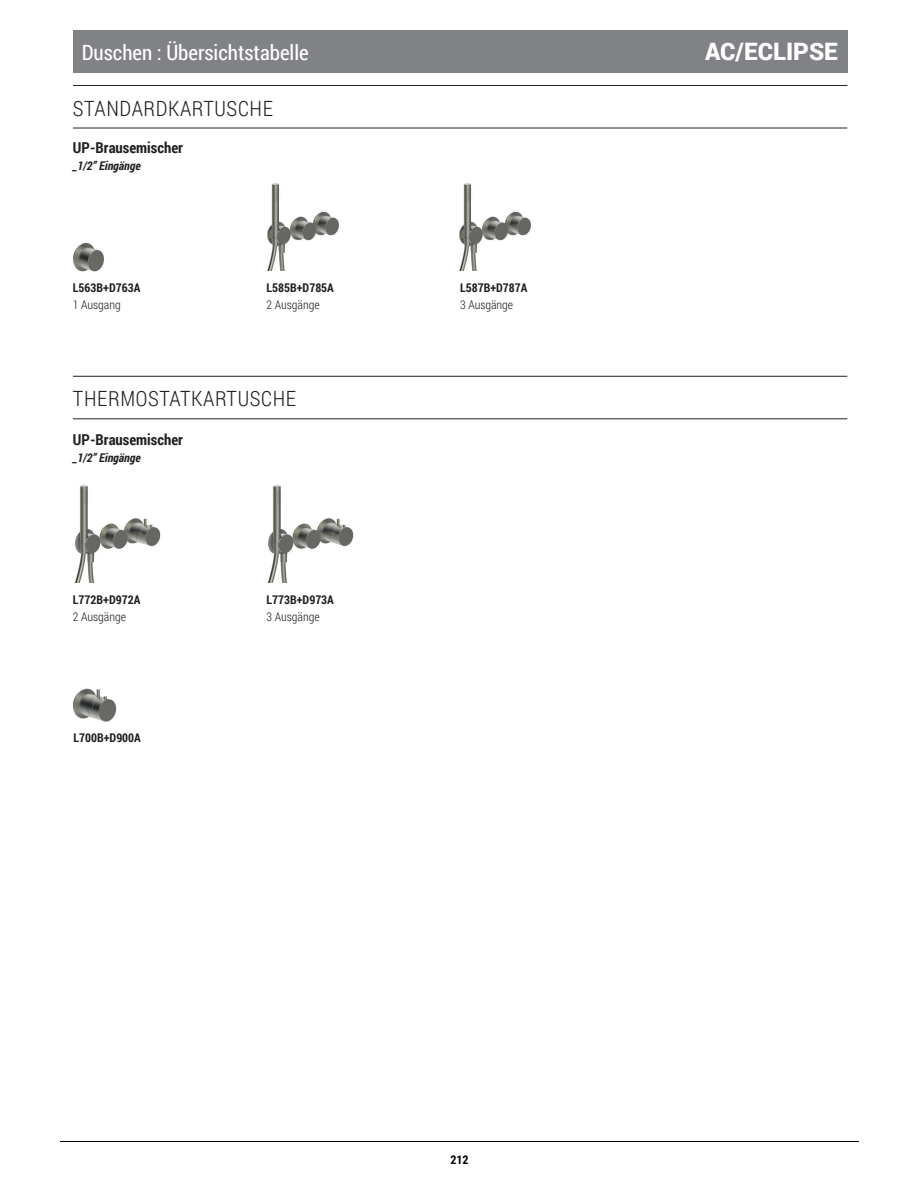
<style>
.page{position:relative;width:919px;height:1187px;background:#fff}
.page>*{position:absolute;margin:0;border:0;box-sizing:border-box;transform-origin:0 0}
.t1{font:900 24px "Roboto";color:#fff}
.t2{font:300 21px "Roboto Condensed";letter-spacing:.03em;color:#231f20}
.t3{font:21px "Roboto Condensed";color:#fff}
.t4{font:700 15px "Roboto Condensed";color:#231f20}
.t5{font:700 12px "Roboto Condensed";color:#231f20}
.t6{font:300 12px "Roboto Condensed";color:#231f20}
.t7{font:italic 700 12px "Roboto Condensed";color:#231f20}
.t8{font:700 12px "Roboto Condensed";color:#000}
</style>
<div class="page">
<div style="left:73px;top:30px;width:774px;height:42px;background:#808285"></div>
<hr style="left:73px;top:85px;width:774px;height:1px;background:#231f20">
<hr style="left:73px;top:128px;width:774px;height:1px;background:#231f20">
<img style="left:73px;top:242px;width:31px;height:30px">
<img style="left:73px;top:688px;width:44px;height:34px">
<img style="left:267px;top:183px;width:72px;height:87px">
<img style="left:75px;top:485px;width:86px;height:97px">
<img style="left:268px;top:485px;width:86px;height:97px">
<img style="left:459px;top:183px;width:72px;height:87px">
<hr style="left:73px;top:376px;width:774px;height:1px;background:#231f20">
<hr style="left:73px;top:418px;width:774px;height:1px;background:#231f20">
<hr style="left:60px;top:1141px;width:798px;height:1px;background:#000">
<h2 class="t3" style="left:82px;top:37px;width:228px">Duschen : Übersichtstabelle</h2>
<h2 class="t2" style="left:73px;top:94px;width:201px">STANDARDKARTUSCHE</h2>
<p class="t4" style="left:73px;top:137px;width:112px">UP-Brausemischer</p>
<p class="t7" style="left:73px;top:157px;width:69px">_1/2” Eingänge</p>
<p class="t5" style="left:73px;top:279px;width:69px">L563B+D763A</p>
<p class="t6" style="left:73px;top:296px;width:49px">1 Ausgang</p>
<p class="t5" style="left:266px;top:279px;width:69px">L585B+D785A</p>
<p class="t5" style="left:460px;top:279px;width:69px">L587B+D787A</p>
<p class="t6" style="left:266px;top:296px;width:55px">2 Ausgänge</p>
<p class="t6" style="left:460px;top:296px;width:55px">3 Ausgänge</p>
<h2 class="t2" style="left:73px;top:383px;width:225px">THERMOSTATKARTUSCHE</h2>
<p class="t4" style="left:73px;top:429px;width:112px">UP-Brausemischer</p>
<p class="t7" style="left:73px;top:449px;width:69px">_1/2” Eingänge</p>
<p class="t5" style="left:73px;top:591px;width:69px">L772B+D972A</p>
<p class="t5" style="left:266px;top:591px;width:69px">L773B+D973A</p>
<p class="t6" style="left:73px;top:608px;width:55px">2 Ausgänge</p>
<p class="t6" style="left:266px;top:608px;width:55px">3 Ausgänge</p>
<p class="t5" style="left:74px;top:729px;width:69px">L700B+D900A</p>
<p class="t8" style="left:450px;top:1153px;width:20px">212</p>
<h1 class="t1" style="left:705px;top:34px;width:134px">AC/ECLIPSE</h1>
</div>
